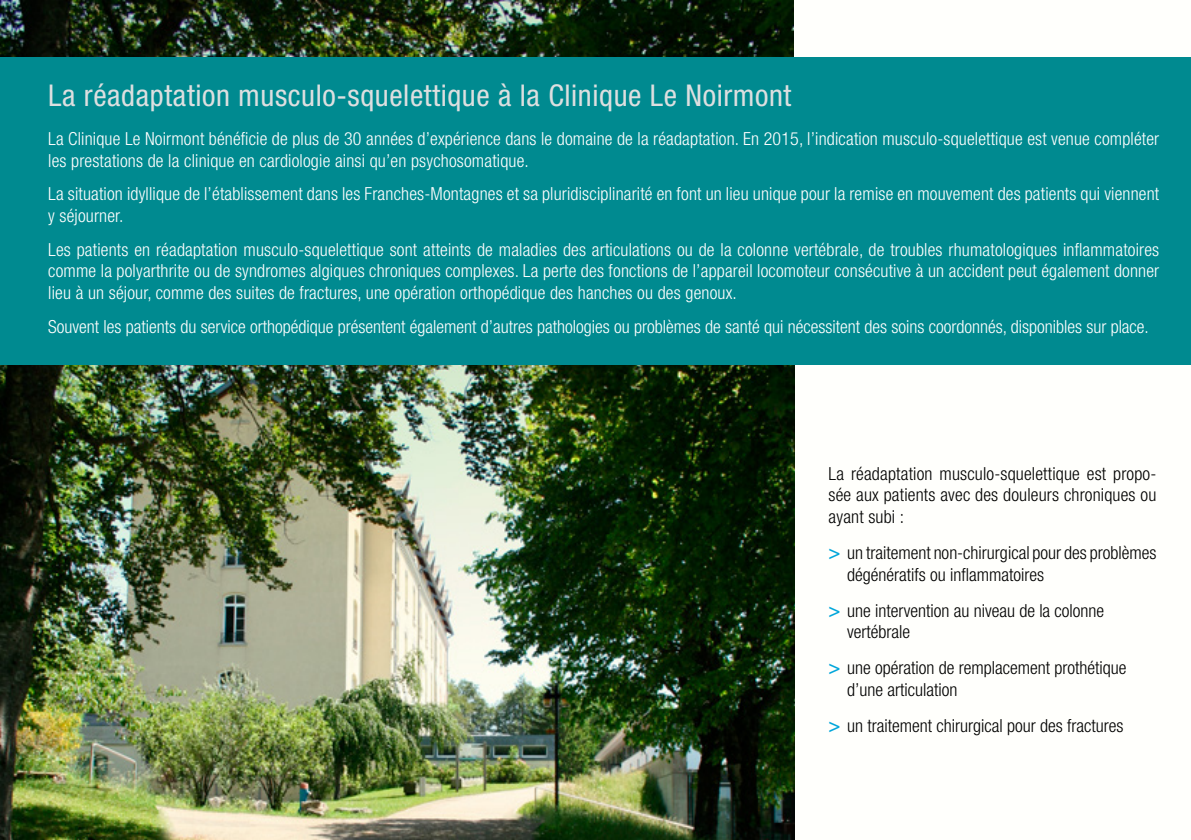
<style>
.page{position:relative;width:1191px;height:840px;background:#fff}
.page>*{position:absolute;margin:0;border:0;box-sizing:border-box;transform-origin:0 0}
.t1{font:condensed 30px "Helvetica Neue LT";letter-spacing:.02em;color:#dddfe0}
.t2{font:300 condensed 18px/21.6px "Helvetica Neue LT";letter-spacing:.01em;color:#fff}
.t3{font:300 condensed 18px/21.6px "Helvetica Neue LT";color:#000}
.s1{font-weight:500;font-size:20px;color:#00a6da}
</style>
<div class="page">
<img style="left:0;top:364px;width:794px;height:475px">
<div style="left:0;top:57px;width:1191px;height:307px;background:#008a90"></div>
<img style="left:0;top:0;width:794px;height:57px">
<h1 class="t1" style="left:48px;top:77px;width:744px">La réadaptation musculo-squelettique à la Clinique Le Noirmont</h1>
<p class="t2" style="left:48px;top:128px;width:1112px">La Clinique Le Noirmont bénéficie de plus de 30 années d’expérience dans le domaine de la réadaptation. En 2015, l’indication musculo-squelettique est venue compléter les prestations de la clinique en cardiologie ainsi qu’en psychosomatique.</p>
<p class="t2" style="left:48px;top:183px;width:1112px">La situation idyllique de l’établissement dans les Franches-Montagnes et sa pluridisciplinarité en font un lieu unique pour la remise en mouvement des patients qui viennent y séjourner.</p>
<p class="t2" style="left:48px;top:238px;width:1112px;text-align:justify">Les patients en réadaptation musculo-squelettique sont atteints de maladies des articulations ou de la colonne vertébrale, de troubles rhumatologiques inflammatoires comme la polyarthrite ou de syndromes algiques chroniques complexes. La perte des fonctions de l’appareil locomoteur consécutive à un accident peut également donner lieu à un séjour, comme des suites de fractures, une opération orthopédique des hanches ou des genoux.</p>
<p class="t2" style="left:48px;top:315px;width:1102px">Souvent les patients du service orthopédique présentent également d’autres pathologies ou problèmes de santé qui nécessitent des soins coordonnés, disponibles sur place.</p>
<p class="t3" style="left:828px;top:462px;width:329px;text-align:justify">La réadaptation musculo-squelettique est propo&shy;sée aux patients avec des douleurs chroniques ou ayant subi :</p>
<p class="t3" style="left:847px;top:541px;width:311px;text-indent:-19px"><span class="s1">&gt;</span> un traitement non-chirurgical pour des problèmes dégénératifs ou inflammatoires</p>
<p class="t3" style="left:847px;top:599px;width:259px;text-indent:-19px"><span class="s1">&gt;</span> une intervention au niveau de la colonne vertébrale</p>
<p class="t3" style="left:847px;top:656px;width:281px;text-indent:-19px"><span class="s1">&gt;</span> une opération de remplacement prothétique d’une articulation</p>
<p class="t3" style="left:828px;top:714px;width:296px"><span class="s1">&gt;</span> un traitement chirurgical pour des fractures</p>
</div>
